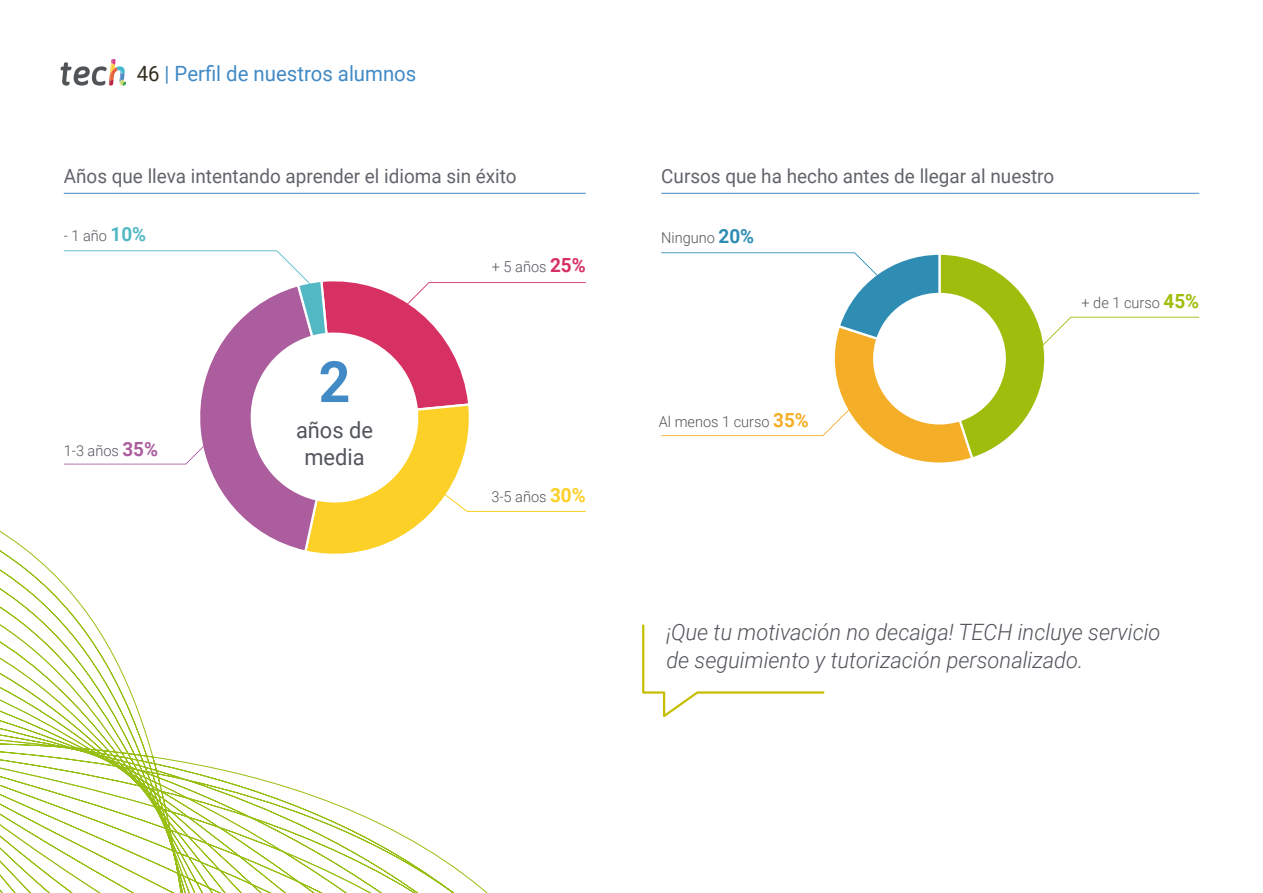
<style>
.page{position:relative;width:1263px;height:893px;background:#fff}
.page>*{position:absolute;margin:0;border:0;box-sizing:border-box;transform-origin:0 0}
.t1{font:700 57px "Roboto";color:#418ac5}
.t2{font:italic 300 22.5px/28.5px "Roboto";color:#52555b}
.t3{font:22.5px/27px "Roboto";color:#52555b;text-align:center}
.t4{font:21px "Roboto";color:#418ac5}
.t5{font:19.5px "Roboto";color:#61646a}
.t6{font:300 15px "Roboto";color:#52555b}
.s1{color:#312e20}
.s2{font-weight:700;font-size:19.5px;color:#52b8c4}
.s3{font-weight:700;font-size:19.5px;color:#ab5d9e}
.s4{font-weight:700;font-size:19.5px;color:#d73163}
.s5{font-weight:700;font-size:19.5px;color:#fcd026}
.s6{font-weight:700;font-size:19.5px;color:#2f8db4}
.s7{font-weight:700;font-size:19.5px;color:#f5ae27}
.s8{font-weight:700;font-size:19.5px;color:#9fbd0d}
</style>
<div class="page">
<svg style="left:61px;top:59px;width:65px;height:27px"></svg>
<hr style="left:64px;top:193px;width:522px;height:1px;background:#418ac5">
<svg style="left:64px;top:250px;width:522px;height:268px"></svg>
<hr style="left:661px;top:193px;width:538px;height:1px;background:#418ac5">
<svg style="left:661px;top:252px;width:538px;height:211px"></svg>
<svg style="left:0;top:518px;width:488px;height:375px"></svg>
<svg style="left:642px;top:624px;width:183px;height:94px"></svg>
<p class="t4" style="left:137px;top:59px;width:281px"><span class="s1">46</span> | Perfil de nuestros alumnos</p>
<p class="t5" style="left:64px;top:162px;width:454px">Años que lleva intentando aprender el idioma sin éxito</p>
<p class="t6" style="left:64px;top:225px;width:84px">- 1 año <span class="s2">10%</span></p>
<p class="t6" style="left:64px;top:440px;width:96px">1-3 años <span class="s3">35%</span></p>
<h1 class="t1" style="left:319px;top:342px;width:33px">2</h1>
<p class="t3" style="left:296px;top:415px;width:78px">años de media</p>
<p class="t6" style="left:492px;top:256px;width:95px">+ 5 años <span class="s4">25%</span></p>
<p class="t6" style="left:491px;top:486px;width:96px">3-5 años <span class="s5">30%</span></p>
<p class="t5" style="left:661px;top:162px;width:394px">Cursos que ha hecho antes de llegar al nuestro</p>
<p class="t6" style="left:661px;top:227px;width:94px">Ninguno <span class="s6">20%</span></p>
<p class="t6" style="left:659px;top:411px;width:152px">Al menos 1 curso <span class="s7">35%</span></p>
<p class="t6" style="left:1081px;top:292px;width:119px">+ de 1 curso <span class="s8">45%</span></p>
<p class="t2" style="left:666px;top:617px;width:496px">¡Que tu motivación no decaiga! TECH incluye servicio de seguimiento y tutorización personalizado.</p>
</div>
